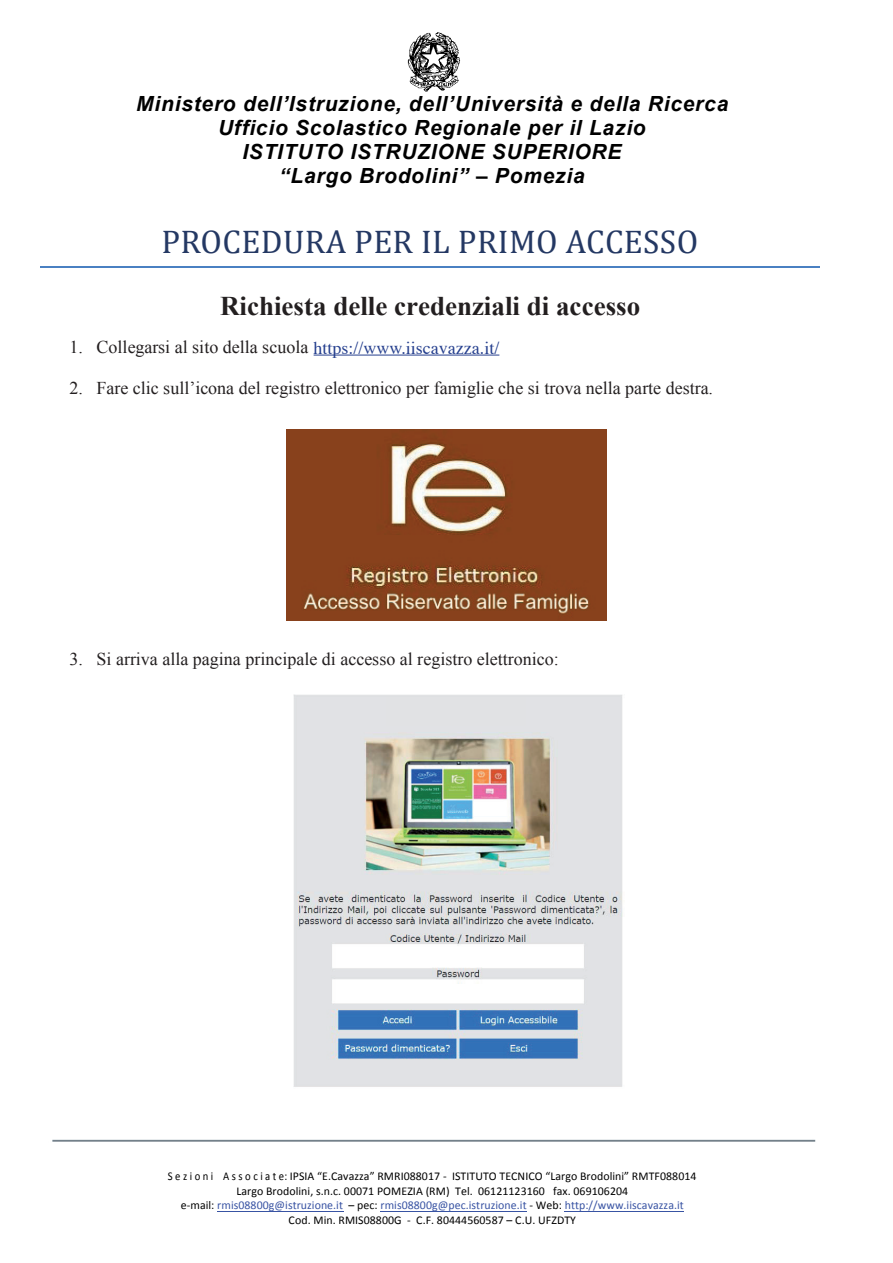
<style>
.page{position:relative;width:893px;height:1263px;background:#fff}
.page>*{position:absolute;margin:0;border:0;box-sizing:border-box;transform-origin:0 0}
.t1{font:33px "Cambria";letter-spacing:.01em;color:#243863}
.t2{font:700 27px "Times New Roman";color:#231f20}
.t3{font:italic 700 20.85px/24.2px "Arial";letter-spacing:.04em;color:#000;text-align:center}
.t4{font:18px "Times New Roman";color:#231f20}
.t5{font:18px "Times New Roman";color:#3853a3}
.t6{font:11.85px/14.7px "Calibri";letter-spacing:.005em;color:#000;text-align:center;scale:.9 1}
.s1{font-family:"Times";color:#253f8e}
.s2{color:#3853a3}
</style>
<div class="page">
<hr style="left:217px;top:1211px;width:126px;height:1px;background:#3853a3">
<hr style="left:380px;top:1211px;width:147px;height:1px;background:#3853a3">
<hr style="left:565px;top:1211px;width:119px;height:1px;background:#3853a3">
<img style="left:407px;top:33px;width:54px;height:58px">
<hr style="left:40px;top:266px;width:780px;height:2px;background:#4a80c2">
<img style="left:293px;top:694px;width:330px;height:393px">
<img style="left:286px;top:430px;width:320px;height:191px">
<hr style="left:314px;top:355px;width:185px;height:1px;background:#253f8e">
<div style="left:386px;top:697px;width:140px;height:29px;background:#e1e2e4"></div>
<h3 class="t3" style="left:136px;top:92px;width:593px">Ministero dell’Istruzione, dell’Università e della Ricerca Ufficio Scolastico Regionale per il Lazio<br>ISTITUTO ISTRUZIONE SUPERIORE<br>“Largo Brodolini” – Pomezia</h3>
<h1 class="t1" style="left:161px;top:222px;width:539px">PROCEDURA PER IL PRIMO ACCESSO</h1>
<h2 class="t2" style="left:220px;top:288px;width:422px">Richiesta delle credenziali di accesso</h2>
<h3 class="t4" style="left:70px;top:335px;width:431px">1. Collegarsi al sito della scuola <span class="s1">https://www.iiscavazza.it/</span></h3>
<h3 class="t5" style="left:406px;top:335px;width:138px">l ceoblaisepascal.it</h3>
<h3 class="t4" style="left:70px;top:376px;width:645px">2. Fare clic sull’icona del registro elettronico per famiglie che si trova nella parte destra.</h3>
<h3 class="t4" style="left:70px;top:647px;width:491px">3. Si arriva alla pagina principale di accesso al registro elettronico:</h3>
<p class="t6" style="left:168px;top:1169px;width:589px">S e z i o n i A s s o c i a t e: IPSIA “E.Cavazza” RMRI088017 --‐ ISTITUTO TECNICO “Largo Brodolini” RMTF088014<br>Largo Brodolini, s.n.c. 00071 POMEZIA (RM) Tel. 06121123160 fax. 069106204<br>e--‐mail: <span class="s2">rmis08800g@istruzione.it</span> – pec: <span class="s2">rmis08800g@pec.istruzione.it</span> --‐ Web: <span class="s2">http://www.iiscavazza.it<br></span>Cod. Min. RMIS08800G --‐ C.F. 80444560587 – C.U. UFZDTY</p>
</div>
